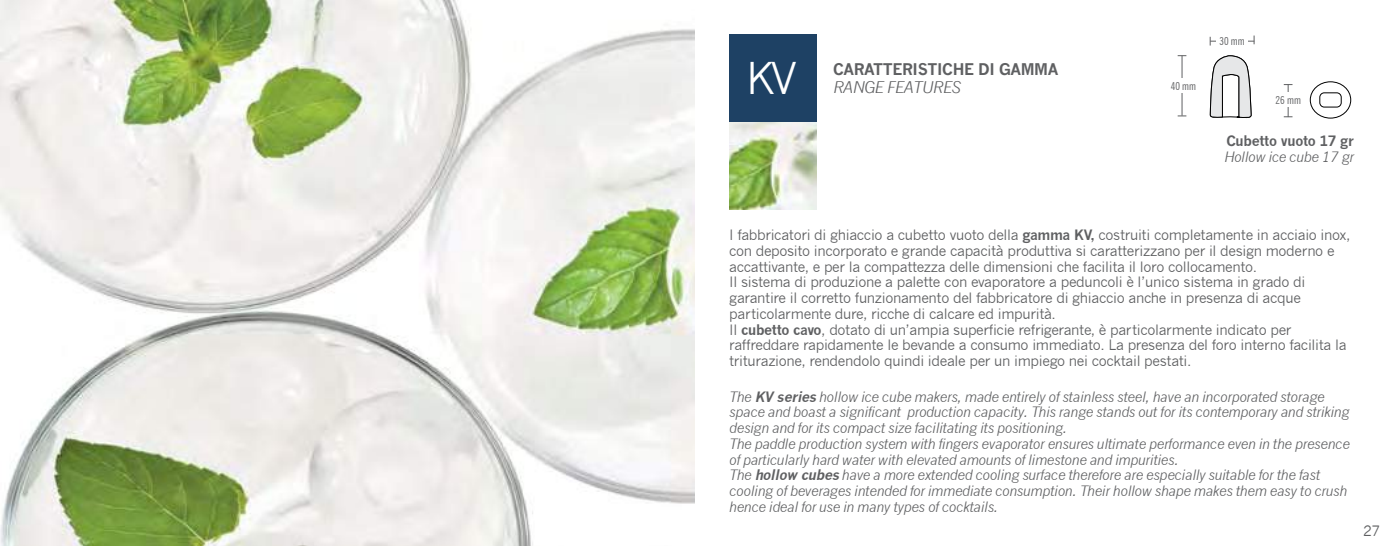
<style>
.page{position:relative;width:1389px;height:546px;background:#fff}
.page>*{position:absolute;margin:0;border:0;box-sizing:border-box;transform-origin:0 0}
.t1{font:42.88px "News Gothic";color:#fff}
.t2{font:700 15.75px "News Gothic";letter-spacing:-.025em;color:#5f6062}
.t3{font:italic 15.75px "News Gothic";letter-spacing:-.025em;color:#5f6062}
.t4{font:14px/15.8px "News Gothic";letter-spacing:-.025em;color:#5f6062}
.t5{font:italic 14px/15.8px "News Gothic";letter-spacing:-.025em;color:#5f6062}
.t6{font:700 14px "News Gothic";letter-spacing:-.025em;color:#5f6062}
.t7{font:condensed 10.85px "News Gothic BT";color:#5f6062}
.s1{font-weight:700}
</style>
<div class="page">
<div style="left:729px;top:35px;width:88px;height:87px;background:#1e4164"></div>
<svg style="left:1209px;top:55px;width:43px;height:64px"></svg>
<hr style="left:1210px;top:41px;width:44px;height:1px;background:#5f6062">
<hr style="left:1182px;top:56px;width:1px;height:60px;background:#5f6062">
<hr style="left:1288px;top:84px;width:1px;height:33px;background:#5f6062">
<div style="left:1310px;top:81px;width:41px;height:37px;border:1px solid #000;border-radius:50%"></div>
<div style="left:1319px;top:92px;width:23px;height:15px;border:1px solid #000;border-radius:4px"></div>
<div style="left:1217px;top:36px;width:31px;height:10px;background:#fff"></div>
<div style="left:1172px;top:78px;width:23px;height:15px;background:#fff"></div>
<div style="left:1277px;top:92px;width:23px;height:15px;background:#fff"></div>
<img style="left:729px;top:122px;width:87px;height:87px">
<img style="left:0;top:0;width:694px;height:546px">
<h1 class="t1" style="left:746px;top:54px;width:53px">KV</h1>
<p class="t2" style="left:833px;top:59px;width:227px">CARATTERISTICHE DI GAMMA</p>
<p class="t3" style="left:833px;top:78px;width:129px">RANGE FEATURES</p>
<p class="t7" style="left:1171px;top:80px;width:27px">40 mm</p>
<p class="t7" style="left:1219px;top:35px;width:27px">30 mm</p>
<p class="t7" style="left:1276px;top:94px;width:27px">26 mm</p>
<p class="t6" style="left:1226px;top:132px;width:129px">Cubetto vuoto 17 gr</p>
<p class="t5" style="left:1224px;top:149px;width:132px">Hollow ice cube 17 gr</p>
<p class="t4" style="left:729px;top:227px;width:623px">I fabbricatori di ghiaccio a cubetto vuoto della <span class="s1">gamma KV,</span> costruiti completamente in acciaio inox, con deposito incorporato e grande capacità produttiva si caratterizzano per il design moderno e accattivante, e per la compattezza delle dimensioni che facilita il loro collocamento.<br>Il sistema di produzione a palette con evaporatore a peduncoli è l’unico sistema in grado di garantire il corretto funzionamento del fabbricatore di ghiaccio anche in presenza di acque particolarmente dure, ricche di calcare ed impurità.<br>Il <span class="s1">cubetto cavo</span>, dotato di un’ampia superficie refrigerante, è particolarmente indicato per raffreddare rapidamente le bevande a consumo immediato. La presenza del foro interno facilita la triturazione, rendendolo quindi ideale per un impiego nei cocktail pestati.</p>
<p class="t5" style="left:729px;top:388px;width:622px">The <span class="s1">KV series</span> hollow ice cube makers, made entirely of stainless steel, have an incorporated storage space and boast a significant production capacity. This range stands out for its contemporary and striking design and for its compact size facilitating its positioning.<br>The paddle production system with fingers evaporator ensures ultimate performance even in the presence of particularly hard water with elevated amounts of limestone and impurities.<br>The <span class="s1">hollow cubes</span> have a more extended cooling surface therefore are especially suitable for the fast cooling of beverages intended for immediate consumption. Their hollow shape makes them easy to crush hence ideal for use in many types of cocktails.</p>
<p class="t4" style="left:1363px;top:523px;width:19px">27</p>
</div>
